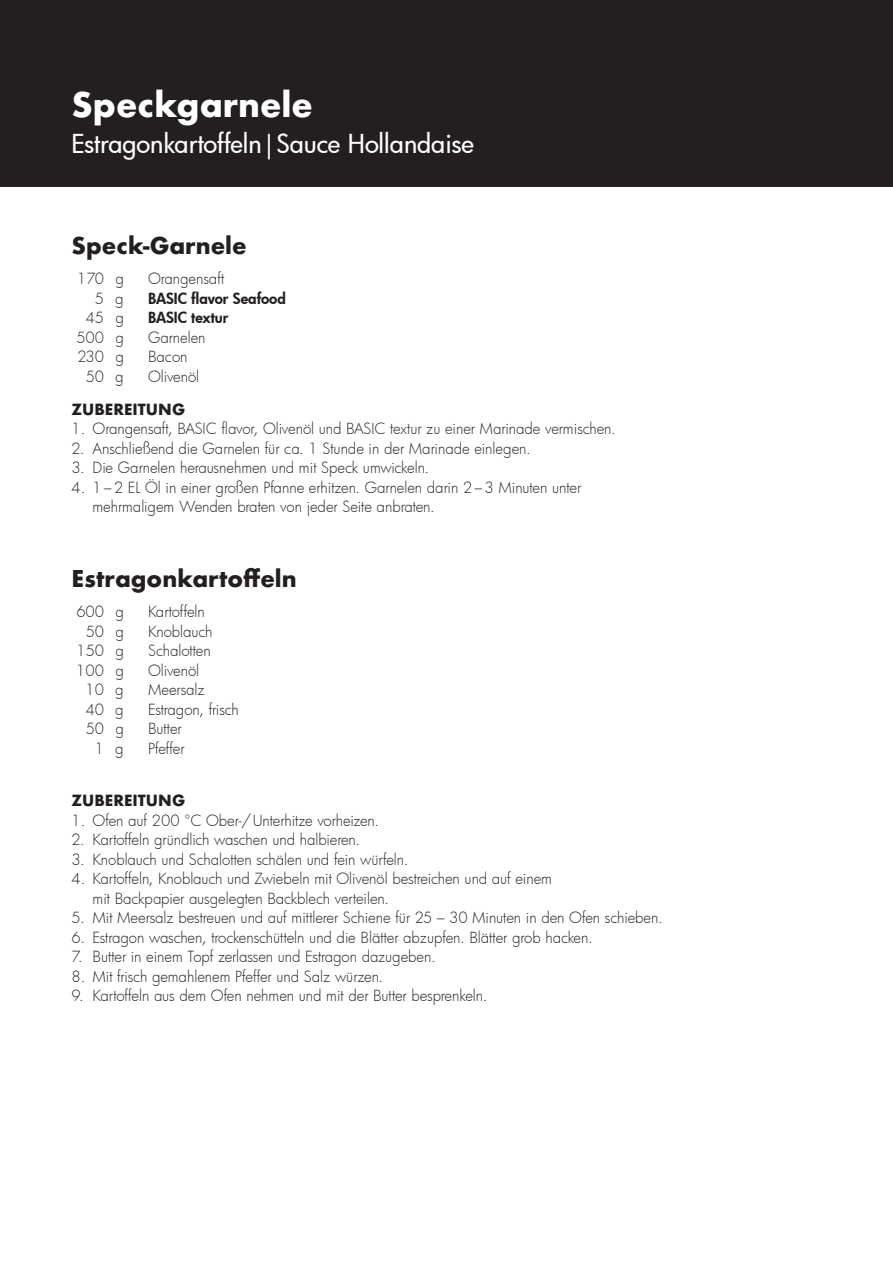
<style>
.page{position:relative;width:893px;height:1263px;background:#fff}
.page>*{position:absolute;margin:0;border:0;box-sizing:border-box;transform-origin:0 0}
.t1{font:700 33px "Futura";color:#fff}
.t2{font:500 25.5px "Futura";letter-spacing:-.005em;color:#fff}
.t3{font:700 22.5px "Futura";color:#231f20}
.t4{font:300 15px "Futura";letter-spacing:-.005em;color:#231f20}
.t5{font:800 15px "Futura";color:#231f20}
.t6{font:700 15px "Futura";color:#231f20}
</style>
<div class="page">
<div style="left:0;top:0;width:893px;height:186px;background:#231f20"></div>
<p class="t1" style="left:72px;top:81px;width:243px">Speckgarnele</p>
<p class="t2" style="left:72px;top:127px;width:404px">Estragonkartoffeln|Sauce Hollandaise</p>
<p class="t3" style="left:72px;top:229px;width:177px">Speck-Garnele</p>
<p class="t4" style="left:77px;top:268px;width:48px">170 g</p>
<p class="t4" style="left:148px;top:268px;width:78px">Orangensaft</p>
<p class="t4" style="left:95px;top:288px;width:31px">5 g</p>
<p class="t5" style="left:148px;top:288px;width:139px">BASIC flavor Seafood</p>
<p class="t4" style="left:86px;top:307px;width:39px">45 g</p>
<p class="t5" style="left:148px;top:307px;width:82px">BASIC textur</p>
<p class="t4" style="left:77px;top:327px;width:49px">500 g</p>
<p class="t4" style="left:148px;top:327px;width:59px">Garnelen</p>
<p class="t4" style="left:77px;top:346px;width:48px">230 g</p>
<p class="t4" style="left:148px;top:346px;width:41px">Bacon</p>
<p class="t4" style="left:86px;top:366px;width:39px">50 g</p>
<p class="t4" style="left:148px;top:366px;width:53px">Olivenöl</p>
<p class="t6" style="left:72px;top:398px;width:115px">ZUBEREITUNG</p>
<p class="t4" style="left:72px;top:418px;width:546px">1. Orangensaft, BASIC flavor, Olivenöl und BASIC textur zu einer Marinade vermischen.</p>
<p class="t4" style="left:72px;top:438px;width:461px">2. Anschließend die Garnelen für ca. 1 Stunde in der Marinade einlegen.</p>
<p class="t4" style="left:72px;top:457px;width:359px">3. Die Garnelen herausnehmen und mit Speck umwickeln.</p>
<p class="t4" style="left:72px;top:477px;width:511px">4. 1 – 2 EL Öl in einer großen Pfanne erhitzen. Garnelen darin 2 – 3 Minuten unter</p>
<p class="t4" style="left:93px;top:496px;width:344px">mehrmaligem Wenden braten von jeder Seite anbraten.</p>
<p class="t3" style="left:72px;top:562px;width:227px">Estragonkartoffeln</p>
<p class="t4" style="left:76px;top:601px;width:49px">600 g</p>
<p class="t4" style="left:148px;top:601px;width:58px">Kartoffeln</p>
<p class="t4" style="left:86px;top:621px;width:39px">50 g</p>
<p class="t4" style="left:148px;top:621px;width:66px">Knoblauch</p>
<p class="t4" style="left:77px;top:640px;width:49px">150 g</p>
<p class="t4" style="left:148px;top:640px;width:64px">Schalotten</p>
<p class="t4" style="left:76px;top:660px;width:49px">100 g</p>
<p class="t4" style="left:148px;top:660px;width:53px">Olivenöl</p>
<p class="t4" style="left:85px;top:679px;width:40px">10 g</p>
<p class="t4" style="left:148px;top:679px;width:58px">Meersalz</p>
<p class="t4" style="left:86px;top:699px;width:40px">40 g</p>
<p class="t4" style="left:148px;top:699px;width:92px">Estragon, frisch</p>
<p class="t4" style="left:86px;top:718px;width:39px">50 g</p>
<p class="t4" style="left:148px;top:718px;width:35px">Butter</p>
<p class="t4" style="left:95px;top:738px;width:31px">1 g</p>
<p class="t4" style="left:148px;top:738px;width:38px">Pfeffer</p>
<p class="t6" style="left:72px;top:789px;width:115px">ZUBEREITUNG</p>
<p class="t4" style="left:72px;top:810px;width:309px">1. Ofen auf 200 °C Ober-/Unterhitze vorheizen.</p>
<p class="t4" style="left:72px;top:829px;width:290px">2. Kartoffeln gründlich waschen und halbieren.</p>
<p class="t4" style="left:72px;top:849px;width:338px">3. Knoblauch und Schalotten schälen und fein würfeln.</p>
<p class="t4" style="left:72px;top:868px;width:482px">4. Kartoffeln, Knoblauch und Zwiebeln mit Olivenöl bestreichen und auf einem</p>
<p class="t4" style="left:93px;top:888px;width:298px">mit Backpapier ausgelegten Backblech verteilen.</p>
<p class="t4" style="left:72px;top:907px;width:593px">5. Mit Meersalz bestreuen und auf mittlerer Schiene für 25 – 30 Minuten in den Ofen schieben.</p>
<p class="t4" style="left:72px;top:927px;width:523px">6. Estragon waschen, trockenschütteln und die Blätter abzupfen. Blätter grob hacken.</p>
<p class="t4" style="left:72px;top:946px;width:366px">7. Butter in einem Topf zerlassen und Estragon dazugeben.</p>
<p class="t4" style="left:72px;top:966px;width:313px">8. Mit frisch gemahlenem Pfeffer und Salz würzen.</p>
<p class="t4" style="left:72px;top:985px;width:417px">9. Kartoffeln aus dem Ofen nehmen und mit der Butter besprenkeln.</p>
</div>
